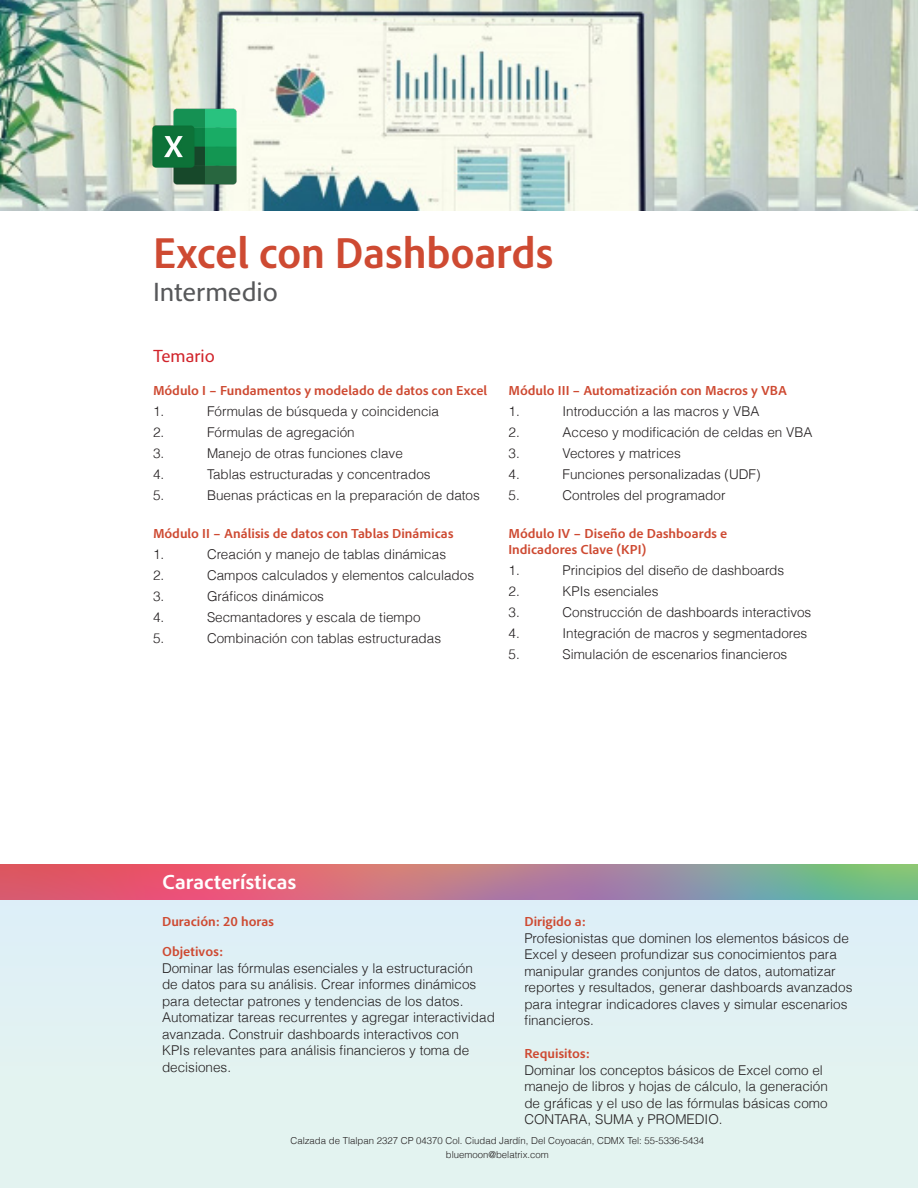
<style>
.page{position:relative;width:918px;height:1188px;background:#fff}
.page>*{position:absolute;margin:0;border:0;box-sizing:border-box;transform-origin:0 0}
.TituloMain{font:700 semi-condensed 45px "Adobe Clean";letter-spacing:-.005em;color:#ce4a32}
.nivel{font:27px "Adobe Clean";color:#57585a}
.t1{font:700 21px "Adobe Clean";letter-spacing:.005em;color:#fff}
.t2{font:18px "Adobe Clean";color:#d1232a}
.Cuerpo_de_texto{font:300 13.5px/16.5px "Helvetica";color:#231f20}
.Subtitulos_temario_copy{font:700 13.5px/16.2px "Adobe Clean";color:#ce4a32}
.t3{font:300 9.6px/13.6px "Helvetica";color:#231f20;text-align:center}
</style>
<div class="page">
<div style="left:0;top:865px;width:918px;height:323px;background:#e1f2f2"></div>
<svg style="left:0;top:865px;width:918px;height:34px;background:#b77d87"></svg>
<img style="left:0;top:0;width:918px;height:211px">
<img style="left:145px;top:96px;width:100px;height:100px">
<p class="TituloMain" style="left:153px;top:225px;width:402px">Excel con Dashboards</p>
<p class="nivel" style="left:153px;top:275px;width:126px">Intermedio</p>
<h3 class="t2" style="left:153px;top:344px;width:63px">Temario</h3>
<p class="Subtitulos_temario_copy" style="left:153px;top:382px;width:336px">Módulo I – Fundamentos y modelado de datos con Excel</p>
<p class="Cuerpo_de_texto" style="left:153px;top:403px;width:13px">1.</p>
<p class="Cuerpo_de_texto" style="left:207px;top:403px;width:234px">Fórmulas de búsqueda y coincidencia</p>
<p class="Cuerpo_de_texto" style="left:153px;top:424px;width:13px">2.</p>
<p class="Cuerpo_de_texto" style="left:207px;top:424px;width:149px">Fórmulas de agregación</p>
<p class="Cuerpo_de_texto" style="left:153px;top:445px;width:13px">3.</p>
<p class="Cuerpo_de_texto" style="left:207px;top:445px;width:197px">Manejo de otras funciones clave</p>
<p class="Cuerpo_de_texto" style="left:153px;top:466px;width:13px">4.</p>
<p class="Cuerpo_de_texto" style="left:207px;top:466px;width:225px">Tablas estructuradas y concentrados</p>
<p class="Cuerpo_de_texto" style="left:153px;top:487px;width:13px">5.</p>
<p class="Cuerpo_de_texto" style="left:207px;top:487px;width:274px">Buenas prácticas en la preparación de datos</p>
<p class="Subtitulos_temario_copy" style="left:153px;top:524px;width:302px">Módulo II – Análisis de datos con Tablas Dinámicas</p>
<p class="Cuerpo_de_texto" style="left:153px;top:545px;width:13px">1.</p>
<p class="Cuerpo_de_texto" style="left:207px;top:545px;width:241px">Creación y manejo de tablas dinámicas</p>
<p class="Cuerpo_de_texto" style="left:153px;top:566px;width:13px">2.</p>
<p class="Cuerpo_de_texto" style="left:207px;top:566px;width:269px">Campos calculados y elementos calculados</p>
<p class="Cuerpo_de_texto" style="left:153px;top:587px;width:13px">3.</p>
<p class="Cuerpo_de_texto" style="left:207px;top:587px;width:119px">Gráficos dinámicos</p>
<p class="Cuerpo_de_texto" style="left:153px;top:608px;width:13px">4.</p>
<p class="Cuerpo_de_texto" style="left:207px;top:608px;width:215px">Secmantadores y escala de tiempo</p>
<p class="Cuerpo_de_texto" style="left:153px;top:629px;width:13px">5.</p>
<p class="Cuerpo_de_texto" style="left:207px;top:629px;width:236px">Combinación con tablas estructuradas</p>
<p class="Subtitulos_temario_copy" style="left:508px;top:382px;width:280px">Módulo III – Automatización con Macros y VBA</p>
<p class="Cuerpo_de_texto" style="left:508px;top:403px;width:13px">1.</p>
<p class="Cuerpo_de_texto" style="left:562px;top:403px;width:198px">Introducción a las macros y VBA</p>
<p class="Cuerpo_de_texto" style="left:508px;top:424px;width:13px">2.</p>
<p class="Cuerpo_de_texto" style="left:562px;top:424px;width:251px">Acceso y modificación de celdas en VBA</p>
<p class="Cuerpo_de_texto" style="left:508px;top:445px;width:13px">3.</p>
<p class="Cuerpo_de_texto" style="left:562px;top:445px;width:120px">Vectores y matrices</p>
<p class="Cuerpo_de_texto" style="left:508px;top:466px;width:13px">4.</p>
<p class="Cuerpo_de_texto" style="left:562px;top:466px;width:200px">Funciones personalizadas (UDF)</p>
<p class="Cuerpo_de_texto" style="left:508px;top:487px;width:13px">5.</p>
<p class="Cuerpo_de_texto" style="left:562px;top:487px;width:165px">Controles del programador</p>
<p class="Subtitulos_temario_copy" style="left:508px;top:524px;width:220px">Módulo IV – Diseño de Dashboards e<br>Indicadores Clave (KPI)</p>
<p class="Cuerpo_de_texto" style="left:508px;top:561px;width:13px">1.</p>
<p class="Cuerpo_de_texto" style="left:562px;top:561px;width:223px">Principios del diseño de dashboards</p>
<p class="Cuerpo_de_texto" style="left:508px;top:582px;width:13px">2.</p>
<p class="Cuerpo_de_texto" style="left:562px;top:582px;width:98px">KPIs esenciales</p>
<p class="Cuerpo_de_texto" style="left:508px;top:603px;width:13px">3.</p>
<p class="Cuerpo_de_texto" style="left:562px;top:603px;width:250px">Construcción de dashboards interactivos</p>
<p class="Cuerpo_de_texto" style="left:508px;top:624px;width:13px">4.</p>
<p class="Cuerpo_de_texto" style="left:562px;top:624px;width:246px">Integración de macros y segmentadores</p>
<p class="Cuerpo_de_texto" style="left:508px;top:645px;width:13px">5.</p>
<p class="Cuerpo_de_texto" style="left:562px;top:645px;width:226px">Simulación de escenarios financieros</p>
<h3 class="t1" style="left:162px;top:868px;width:136px">Características</h3>
<p class="Subtitulos_temario_copy" style="left:162px;top:913px;width:113px">Duración: 20 horas</p>
<p class="Subtitulos_temario_copy" style="left:162px;top:943px;width:63px">Objetivos:</p>
<p class="Cuerpo_de_texto" style="left:162px;top:959px;width:334px">Dominar las fórmulas esenciales y la estructuración<br>de datos para su análisis. Crear informes dinámicos para detectar patrones y tendencias de los datos.<br>Automatizar tareas recurrentes y agregar interactividad avanzada. Construir dashboards interactivos con<br>KPIs relevantes para análisis financieros y toma de decisiones.</p>
<p class="Subtitulos_temario_copy" style="left:524px;top:913px;width:63px">Dirigido a:</p>
<p class="Cuerpo_de_texto" style="left:524px;top:929px;width:330px">Profesionistas que dominen los elementos básicos de Excel y deseen profundizar sus conocimientos para manipular grandes conjuntos de datos, automatizar reportes y resultados, generar dashboards avanzados para integrar indicadores claves y simular escenarios financieros.</p>
<p class="Subtitulos_temario_copy" style="left:524px;top:1045px;width:67px">Requisitos:</p>
<p class="Cuerpo_de_texto" style="left:524px;top:1061px;width:305px">Dominar los conceptos básicos de Excel como el manejo de libros y hojas de cálculo, la generación de gráficas y el uso de las fórmulas básicas como CONTARA, SUMA y PROMEDIO.</p>
<p class="t3" style="left:290px;top:1134px;width:415px">Calzada de Tlalpan 2327 CP 04370 Col. Ciudad Jardín, Del Coyoacán, CDMX Tel: 55-5336-5434 bluemoon@belatrix.com</p>
</div>
